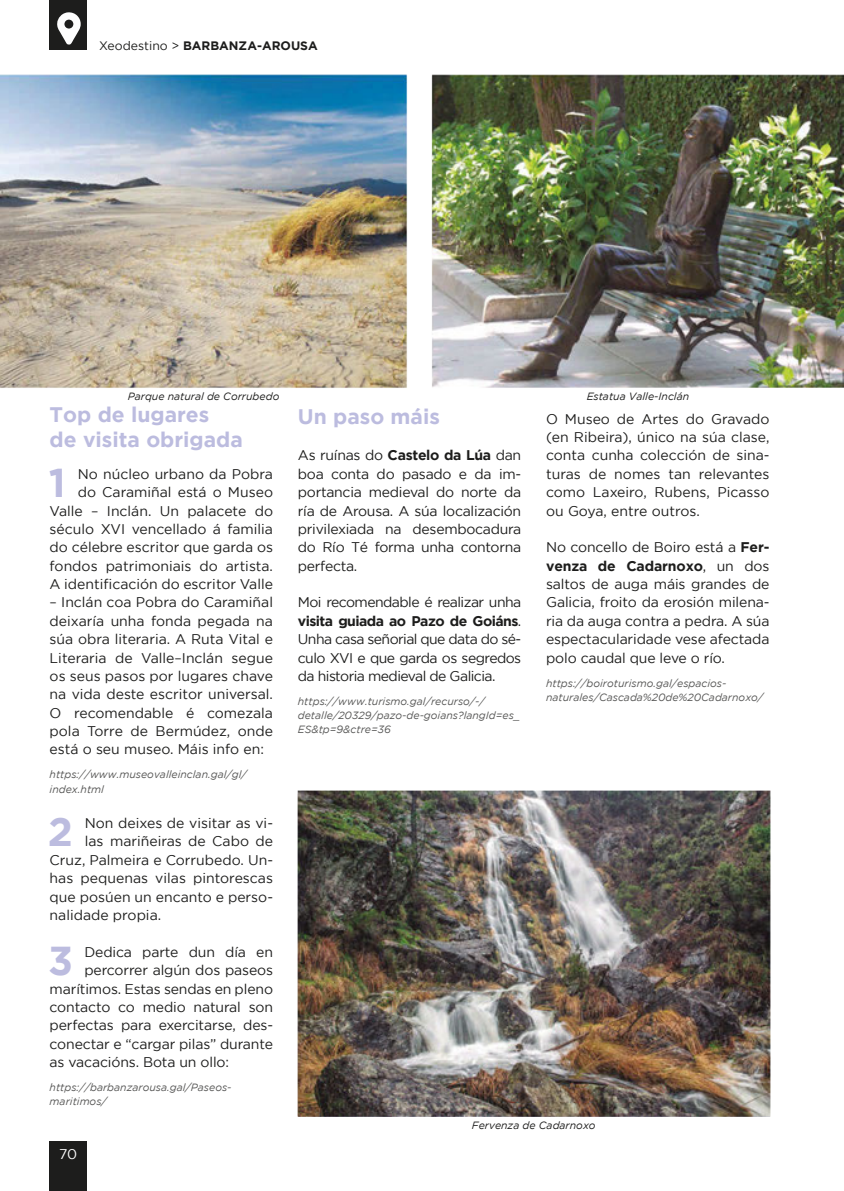
<style>
.page{position:relative;width:844px;height:1191px;background:#fff}
.page>*{position:absolute;margin:0;border:0;box-sizing:border-box;transform-origin:0 0}
.t1{font:700 40.25px "Gotham";color:#bcbcdf}
.t2{font:700 21px/24.5px "Gotham";color:#bcbcdf}
.t3{font:14px/18.4px "Gotham";letter-spacing:-.01em;color:#1d1d1c;text-align:justify}
.t4{font:14px "Gotham";color:#fefefe}
.t5{font:700 12.25px "Gotham";color:#1d1d1c}
.t6{font:italic 10.5px/14px "Gotham";color:#575756}
.t7{font:italic 10.5px "Gotham";color:#1d1d1c}
.s1{font-weight:400}
.s2{font-weight:700}
</style>
<div class="page">
<div style="left:50px;top:0;width:37px;height:50px;background:#1d1d1c"></div>
<svg style="left:57px;top:12px;width:24px;height:33px"></svg>
<div style="left:50px;top:1141px;width:37px;height:50px;background:#1d1d1c"></div>
<img style="left:0;top:74px;width:843px;height:314px">
<img style="left:297px;top:791px;width:473px;height:325px">
<p class="t5" style="left:99px;top:38px;width:220px"><span class="s1">Xeodestino &gt;</span> BARBANZA-AROUSA</p>
<p class="t7" style="left:128px;top:390px;width:153px">Parque natural de Corrubedo</p>
<p class="t7" style="left:586px;top:390px;width:104px">Estatua Valle-Inclán</p>
<h2 class="t2" style="left:50px;top:402px;width:195px">Top de lugares<br>de visita obrigada</h2>
<h1 class="t1" style="left:49px;top:460px;width:18px">1</h1>
<p class="t3" style="left:50px;top:464px;width:225px;text-align:right">No núcleo urbano da Pobra<br>do Caramiñal está o Museo<br>Valle – Inclán. Un palacete do século XVI vencellado á familia do célebre escritor que garda os fondos patrimoniais do artista.<br>A identificación do escritor Valle</p>
<p class="t3" style="left:50px;top:593px;width:225px">– Inclán coa Pobra do Caramiñal deixaría unha fonda pegada na súa obra literaria. A Ruta Vital e Literaria de Valle–Inclán segue os seus pasos por lugares chave na vida deste escritor universal.<br>O recomendable é comezala pola Torre de Bermúdez, onde está o seu museo. Máis info en:</p>
<p class="t6" style="left:50px;top:767px;width:199px">https://www.museovalleinclan.gal/gl/ index.html</p>
<h1 class="t1" style="left:48px;top:809px;width:27px">2</h1>
<p class="t3" style="left:85px;top:813px;width:190px">Non deixes de visitar as vi-</p>
<p class="t3" style="left:85px;top:832px;width:190px">las mariñeiras de Cabo de</p>
<p class="t3" style="left:50px;top:850px;width:225px">Cruz, Palmeira e Corrubedo. Un-</p>
<p class="t3" style="left:50px;top:869px;width:225px">has pequenas vilas pintorescas</p>
<p class="t3" style="left:50px;top:887px;width:225px">que posúen un encanto e perso-</p>
<p class="t3" style="left:50px;top:905px;width:113px">nalidade propia.</p>
<h1 class="t1" style="left:48px;top:937px;width:26px">3</h1>
<p class="t3" style="left:84px;top:942px;width:190px">Dedica parte dun día en</p>
<p class="t3" style="left:84px;top:960px;width:190px">percorrer algún dos paseos</p>
<p class="t3" style="left:50px;top:979px;width:225px">marítimos. Estas sendas en pleno</p>
<p class="t3" style="left:50px;top:997px;width:225px">contacto co medio natural son</p>
<p class="t3" style="left:50px;top:1016px;width:225px">perfectas para exercitarse, des-</p>
<p class="t3" style="left:50px;top:1034px;width:225px">conectar e “cargar pilas” durante</p>
<p class="t3" style="left:50px;top:1052px;width:181px">as vacacións. Bota un ollo:</p>
<p class="t6" style="left:50px;top:1080px;width:183px">https://barbanzarousa.gal/Paseos&shy;maritimos/</p>
<p class="t4" style="left:59px;top:1146px;width:20px">70</p>
<h2 class="t2" style="left:298px;top:403px;width:143px">Un paso máis</h2>
<p class="t3" style="left:298px;top:446px;width:225px">As ruínas do <span class="s2">Castelo da Lúa</span> dan boa conta do pasado e da im&shy;portancia medieval do norte da ría de Arousa. A súa localización privilexiada na desembocadura do Río Té forma unha contorna perfecta.</p>
<p class="t3" style="left:298px;top:593px;width:225px">Moi recomendable é realizar unha <span class="s2">visita guiada ao Pazo de Goiáns</span>.<br>Unha casa señorial que data do sé&shy;culo XVI e que garda os segredos da historia medieval de Galicia.</p>
<p class="t6" style="left:298px;top:694px;width:224px">https://www.turismo.gal/recurso/-/ detalle/20329/pazo-de-goians?langId=es_<br>ES&amp;tp=9&amp;ctre=36</p>
<p class="t3" style="left:546px;top:409px;width:225px">O Museo de Artes do Gravado (en Ribeira), único na súa clase, conta cunha colección de sina&shy;turas de nomes tan relevantes como Laxeiro, Rubens, Picasso ou Goya, entre outros.</p>
<p class="t3" style="left:546px;top:538px;width:225px">No concello de Boiro está a <span class="s2">Fer&shy;venza de Cadarnoxo</span>, un dos saltos de auga máis grandes de Galicia, froito da erosión milena&shy;ria da auga contra a pedra. A súa espectacularidade vese afectada polo caudal que leve o río.</p>
<p class="t6" style="left:546px;top:676px;width:219px">https://boiroturismo.gal/espacios&shy;naturales/Cascada%20de%20Cadarnoxo/</p>
<p class="t7" style="left:471px;top:1119px;width:125px">Fervenza de Cadarnoxo</p>
</div>
